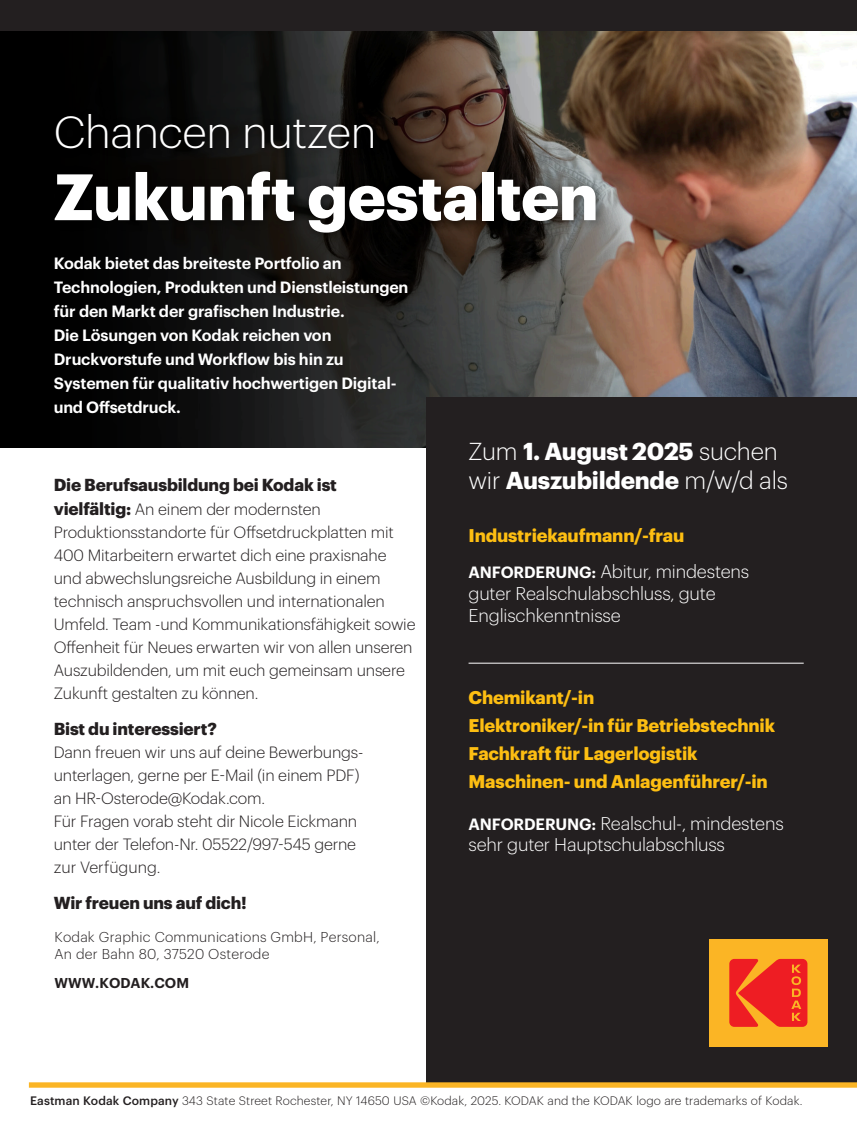
<style>
.page{position:relative;width:857px;height:1135px;background:#fff}
.page>*{position:absolute;margin:0;border:0;box-sizing:border-box;transform-origin:0 0}
.t1{font:700 64px "Graphik";letter-spacing:-.01em;color:#fff}
.t2{font:300 44px "Graphik";letter-spacing:-.01em;color:#fff}
.t3{font:700 24px/28.8px "Graphik";letter-spacing:-.01em;color:#fff}
.t4{font:300 18px/21.6px "Graphik";letter-spacing:-.01em;color:#fff}
.t5{font:700 18px/28px "Graphik";letter-spacing:-.01em;color:#fdbe12}
.t6{font:700 17px "Graphik";letter-spacing:-.01em;color:#231f20}
.t7{font:300 16px/23px "Graphik";letter-spacing:-.01em;color:#231f20}
.t8{font:600 16px/24px "Graphik";letter-spacing:-.01em;color:#fff}
.t9{font:300 14px/16.8px "Graphik";letter-spacing:.015em;color:#231f20}
.t10{font:600 14px "Graphik";color:#231f20}
.t11{font:300 12px "Graphik";letter-spacing:.01em;color:#231f20}
.s1{font-weight:700;font-size:17px}
.s2{font-weight:300}
.s3{font-weight:600;font-size:16px}
.s4{font-weight:500}
</style>
<div class="page">
<img style="left:722px;top:31px;width:134px;height:366px">
<svg style="left:0;top:30px;width:722px;height:417px;background:#302a26"></svg>
<div style="left:426px;top:397px;width:430px;height:687px;background:#231f20"></div>
<div style="left:0;top:0;width:856px;height:30px;background:#231f20"></div>
<hr style="left:468px;top:662px;width:335px;height:1px;background:#fff">
<img style="left:42px;top:99px;width:646px;height:164px">
<div style="left:29px;top:1082px;width:827px;height:5px;background:#fbb525"></div>
<div style="left:709px;top:938px;width:118px;height:108px;background:#fbb525"></div>
<svg style="left:729px;top:958px;width:78px;height:68px"></svg>
<h2 class="t2" style="left:54px;top:112px;width:324px">Chancen nutzen</h2>
<h1 class="t1" style="left:54px;top:167px;width:546px">Zukunft gestalten</h1>
<p class="t8" style="left:54px;top:252px;width:356px">Kodak bietet das breiteste Portfolio an Technologien, Produkten und Dienstleistungen für den Markt der grafischen Industrie.<br>Die Lösungen von Kodak reichen von Druckvorstufe und Workflow bis hin zu Systemen für qualitativ hochwertigen Digital&shy;und Offsetdruck.</p>
<p class="t6" style="left:54px;top:476px;width:284px">Die Berufsausbildung bei Kodak ist</p>
<p class="t7" style="left:54px;top:498px;width:363px"><span class="s1">vielfältig:</span> An einem der modernsten Produktionsstandorte für Offsetdruckplatten mit 400 Mitarbeitern erwartet dich eine praxisnahe und abwechslungsreiche Ausbildung in einem technisch anspruchsvollen und internationalen Umfeld. Team -und Kommunikationsfähigkeit sowie Offenheit für Neues erwarten wir von allen unseren Auszubildenden, um mit euch gemeinsam unsere Zukunft gestalten zu können.</p>
<p class="t6" style="left:54px;top:720px;width:164px">Bist du interessiert?</p>
<p class="t7" style="left:54px;top:741px;width:311px">Dann freuen wir uns auf deine Bewerbungs&shy;unterlagen, gerne per E-Mail (in einem PDF) an HR-Osterode@Kodak.com.<br>Für Fragen vorab steht dir Nicole Eickmann unter der Telefon-Nr. 05522/997-545 gerne zur Verfügung.</p>
<p class="t6" style="left:54px;top:894px;width:194px">Wir freuen uns auf dich!</p>
<p class="t9" style="left:54px;top:929px;width:326px">Kodak Graphic Communications GmbH, Personal,<br>An der Bahn 80, 37520 Osterode</p>
<p class="t10" style="left:54px;top:976px;width:136px">WWW.KODAK.COM</p>
<h3 class="t3" style="left:468px;top:438px;width:321px"><span class="s2">Zum</span> 1. August 2025 <span class="s2">suchen wir</span> Auszubildende <span class="s2">m/w/d als</span></h3>
<p class="t5" style="left:468px;top:522px;width:217px">Industriekaufmann/-frau</p>
<p class="t4" style="left:468px;top:561px;width:282px"><span class="s3">ANFORDERUNG:</span> Abitur, mindestens guter Realschulabschluss, gute<br>Englischkenntnisse</p>
<p class="t5" style="left:468px;top:684px;width:308px">Chemikant/-in<br>Elektroniker/-in für Betriebstechnik<br>Fachkraft für Lagerlogistik<br>Maschinen- und Anlagenführer/-in</p>
<p class="t4" style="left:468px;top:812px;width:316px"><span class="s3">ANFORDERUNG:</span> Realschul-, mindestens sehr guter Hauptschulabschluss</p>
<p class="t11" style="left:30px;top:1095px;width:773px"><span class="s4">Eastman Kodak Company</span> 343 State Street Rochester, NY 14650 USA ©Kodak, 2025. KODAK and the KODAK logo are trademarks of Kodak.</p>
</div>
